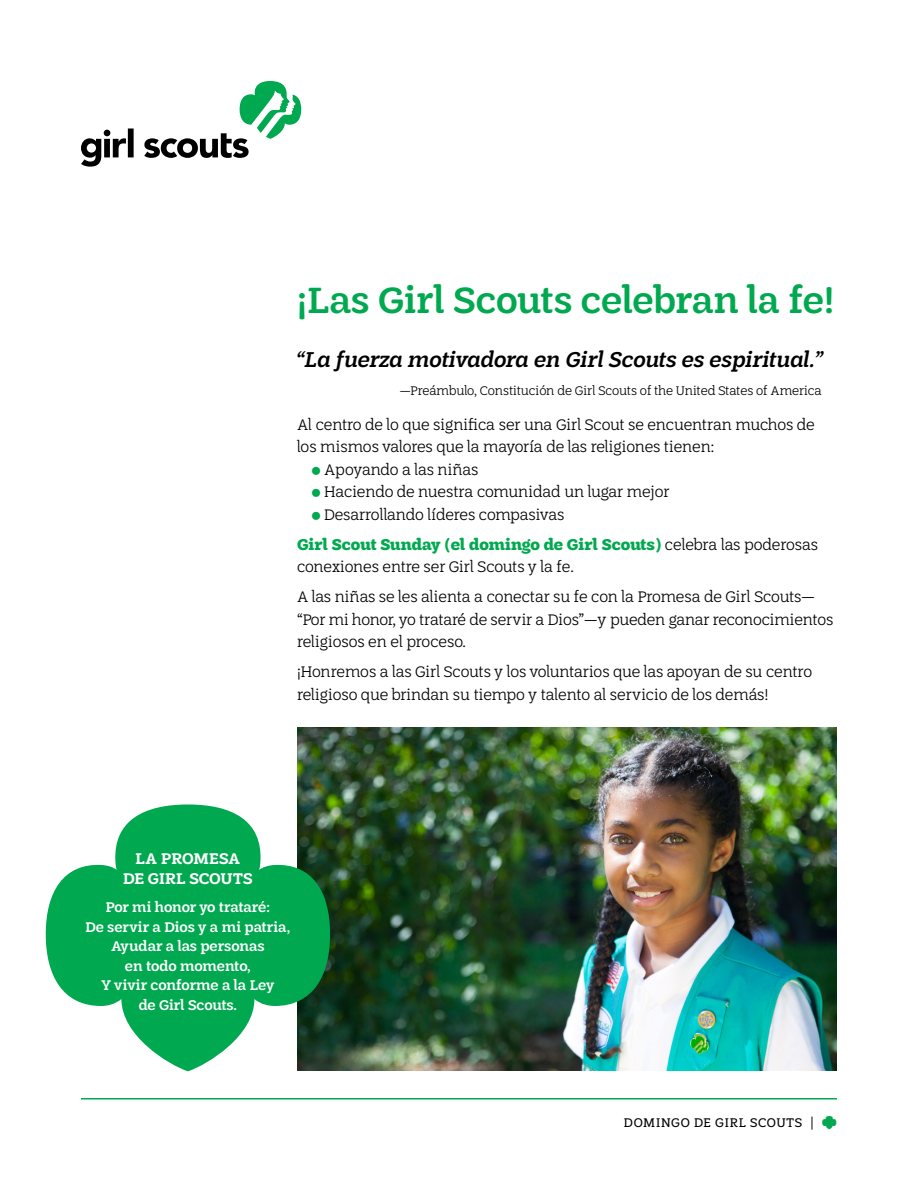
<style>
.page{position:relative;width:918px;height:1188px;background:#fff}
.page>*{position:absolute;margin:0;border:0;box-sizing:border-box;transform-origin:0 0}
.HEADLINE{font:500 39px "Trefoil Slab";color:#00a94f}
.Quotation_fixed{font:italic 500 22.5px "Trefoil Slab";color:#000}
.BODY_COPY{font:300 16.5px/22.5px "Trefoil Slab";letter-spacing:-.005em;color:#000}
.Body_copy_no_space_a{font:300 16.5px/22.5px "Trefoil Slab";color:#000}
.SUBHEAD_CAPS_K_small{font:600 16.5px/19.5px "Trefoil Slab";letter-spacing:.01em;color:#fff;text-align:center}
.Glossary_copy{font:500 15px/19.5px "Trefoil Slab";color:#fff;text-align:center}
.Attribution{font:300 13.5px "Trefoil Slab";color:#000}
.t1{font:13.5px "Trefoil Slab";letter-spacing:.06em;color:#000}
.s1{color:#00a94f}
.s2{font-weight:700;color:#00a94f}
</style>
<div class="page">
<hr style="left:81px;top:1098px;width:756px;height:2px;background:#00a94f">
<img style="left:297px;top:727px;width:540px;height:344px">
<svg style="left:46px;top:804px;width:284px;height:267px;fill:#00a94f"></svg>
<svg style="left:81px;top:81px;width:220px;height:86px"></svg>
<p class="HEADLINE" style="left:297px;top:278px;width:539px">¡Las Girl Scouts celebran la fe!</p>
<p class="Quotation_fixed" style="left:295px;top:347px;width:529px">“La fuerza motivadora en Girl Scouts es espiritual.”</p>
<p class="Attribution" style="left:400px;top:384px;width:424px">—Preámbulo, Constitución de Girl Scouts of the United States of America</p>
<p class="Body_copy_no_space_a" style="left:297px;top:413px;width:519px">Al centro de lo que significa ser una Girl Scout se encuentran muchos de los mismos valores que la mayoría de las religiones tienen:</p>
<p class="BODY_COPY" style="left:311px;top:458px;width:169px"><span class="s1">⚬</span> Apoyando a las niñas</p>
<p class="BODY_COPY" style="left:311px;top:481px;width:360px"><span class="s1">⚬</span> Haciendo de nuestra comunidad un lugar mejor</p>
<p class="BODY_COPY" style="left:311px;top:503px;width:255px"><span class="s1">⚬</span> Desarrollando líderes compasivas</p>
<p class="BODY_COPY" style="left:297px;top:533px;width:522px"><span class="s2">Girl Scout Sunday (el domingo de Girl Scouts)</span> celebra las poderosas conexiones entre ser Girl Scouts y la fe.</p>
<p class="BODY_COPY" style="left:297px;top:586px;width:538px">A las niñas se les alienta a conectar su fe con la Promesa de Girl Scouts— “Por mi honor, yo trataré de servir a Dios”—y pueden ganar reconocimientos religiosos en el proceso.</p>
<p class="BODY_COPY" style="left:297px;top:661px;width:517px">¡Honremos a las Girl Scouts y los voluntarios que las apoyan de su centro religioso que brindan su tiempo y talento al servicio de los demás!</p>
<p class="SUBHEAD_CAPS_K_small" style="left:123px;top:849px;width:131px">LA PROMESA<br>DE GIRL SCOUTS</p>
<p class="Glossary_copy" style="left:106px;top:898px;width:166px">Por mi honor yo trataré:</p>
<p class="Glossary_copy" style="left:85px;top:917px;width:206px">De servir a Dios y a mi patria,</p>
<p class="Glossary_copy" style="left:111px;top:937px;width:155px">Ayudar a las personas en todo momento,</p>
<p class="Glossary_copy" style="left:101px;top:976px;width:175px">Y vivir conforme a la Ley de Girl Scouts.</p>
<p class="t1" style="left:624px;top:1116px;width:215px">DOMINGO DE GIRL SCOUTS | <span class="s1">❧</span></p>
</div>
